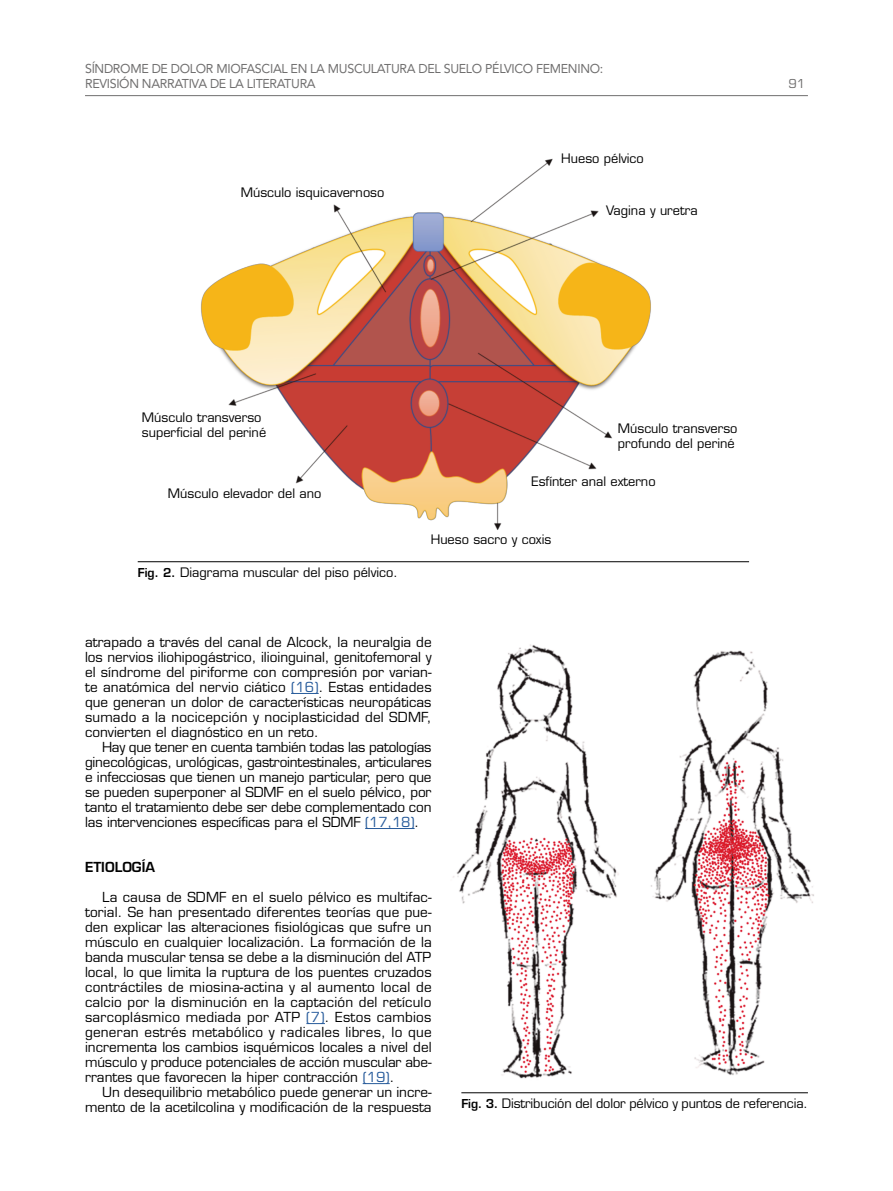
<style>
.page{position:relative;width:893px;height:1191px;background:#fff}
.page>*{position:absolute;margin:0;border:0;box-sizing:border-box;transform-origin:0 0}
.t1{font:13.5px/15px "Eurostile LT Std";color:#000;text-align:justify}
.t2{font:600 13.5px "Eurostile LT Std";color:#000}
.t3{font:12.75px/15px "Eurostile LT Std";color:#000}
.t4{font:12.75px/15px "Avenir LT Std";letter-spacing:-.025em;color:#706f6f}
.t5{font:12px "Eurostile LT Std";color:#706f6f}
.s1{font-weight:600;font-size:12px}
.s2{color:#275b9b}
</style>
<div class="page">
<hr style="left:85px;top:95px;width:723px;height:1px;background:#706f6f">
<svg style="left:291px;top:693px;width:28px;height:1px"></svg>
<hr style="left:365px;top:828px;width:50px;height:1px;background:#275b9b">
<svg style="left:306px;top:1023px;width:19px;height:1px"></svg>
<svg style="left:363px;top:1083px;width:27px;height:1px"></svg>
<img style="left:201px;top:158px;width:450px;height:372px">
<hr style="left:138px;top:561px;width:611px;height:1px;background:#000">
<img style="left:453px;top:644px;width:361px;height:435px">
<hr style="left:461px;top:1092px;width:347px;height:1px;background:#000">
<p class="t4" style="left:85px;top:62px;width:520px">SÍNDROME DE DOLOR MIOFASCIAL EN LA MUSCULATURA DEL SUELO PÉLVICO FEMENINO:<br>REVISIÓN NARRATIVA DE LA LITERATURA</p>
<p class="t3" style="left:241px;top:185px;width:145px">Músculo isquicavernoso</p>
<p class="t3" style="left:561px;top:151px;width:84px">Hueso pélvico</p>
<p class="t3" style="left:606px;top:203px;width:93px">Vagina y uretra</p>
<p class="t5" style="left:788px;top:77px;width:18px">91</p>
<p class="t3" style="left:142px;top:410px;width:126px">Músculo transverso superficial del periné</p>
<p class="t3" style="left:168px;top:486px;width:155px">Músculo elevador del ano</p>
<p class="t3" style="left:138px;top:565px;width:262px"><span class="s1">Fig. 2.</span> Diagrama muscular del piso pélvico.</p>
<p class="t3" style="left:618px;top:420px;width:121px">Músculo transverso profundo del periné</p>
<p class="t3" style="left:531px;top:473px;width:126px">Esfínter anal externo</p>
<p class="t3" style="left:431px;top:532px;width:122px">Hueso sacro y coxis</p>
<p class="t1" style="left:85px;top:635px;width:348px">atrapado a través del canal de Alcock, la neuralgia de los nervios iliohipogástrico, ilioinguinal, genitofemoral y el síndrome del piriforme con compresión por varian&shy;te anatómica del nervio ciático <span class="s2">(16)</span>. Estas entidades que generan un dolor de características neuropáticas sumado a la nocicepción y nociplasticidad del SDMF, convierten el diagnóstico en un reto.</p>
<p class="t1" style="left:85px;top:740px;width:348px;text-indent:17px">Hay que tener en cuenta también todas las patologías ginecológicas, urológicas, gastrointestinales, articulares e infecciosas que tienen un manejo particular, pero que se pueden superponer al SDMF en el suelo pélvico, por tanto el tratamiento debe ser debe complementado con las intervenciones específicas para el SDMF <span class="s2">(17,18)</span>.</p>
<p class="t2" style="left:85px;top:858px;width:72px">ETIOLOGÍA</p>
<p class="t1" style="left:85px;top:889px;width:348px;text-indent:17px">La causa de SDMF en el suelo pélvico es multifac&shy;torial. Se han presentado diferentes teorías que pue&shy;den explicar las alteraciones fisiológicas que sufre un músculo en cualquier localización. La formación de la banda muscular tensa se debe a la disminución del ATP local, lo que limita la ruptura de los puentes cruzados contráctiles de miosina-actina y al aumento local de calcio por la disminución en la captación del retículo sarcoplásmico mediada por ATP <span class="s2">(7)</span>. Estos cambios generan estrés metabólico y radicales libres, lo que incrementa los cambios isquémicos locales a nivel del músculo y produce potenciales de acción muscular abe&shy;rrantes que favorecen la hiper contracción <span class="s2">(19)</span>.</p>
<p class="t1" style="left:85px;top:1084px;width:348px;text-align:right">Un desequilibrio metabólico puede generar un incre&shy;mento de la acetilcolina y modificación de la respuesta</p>
<p class="t3" style="left:461px;top:1096px;width:348px"><span class="s1">Fig. 3.</span> Distribución del dolor pélvico y puntos de referencia.</p>
</div>
